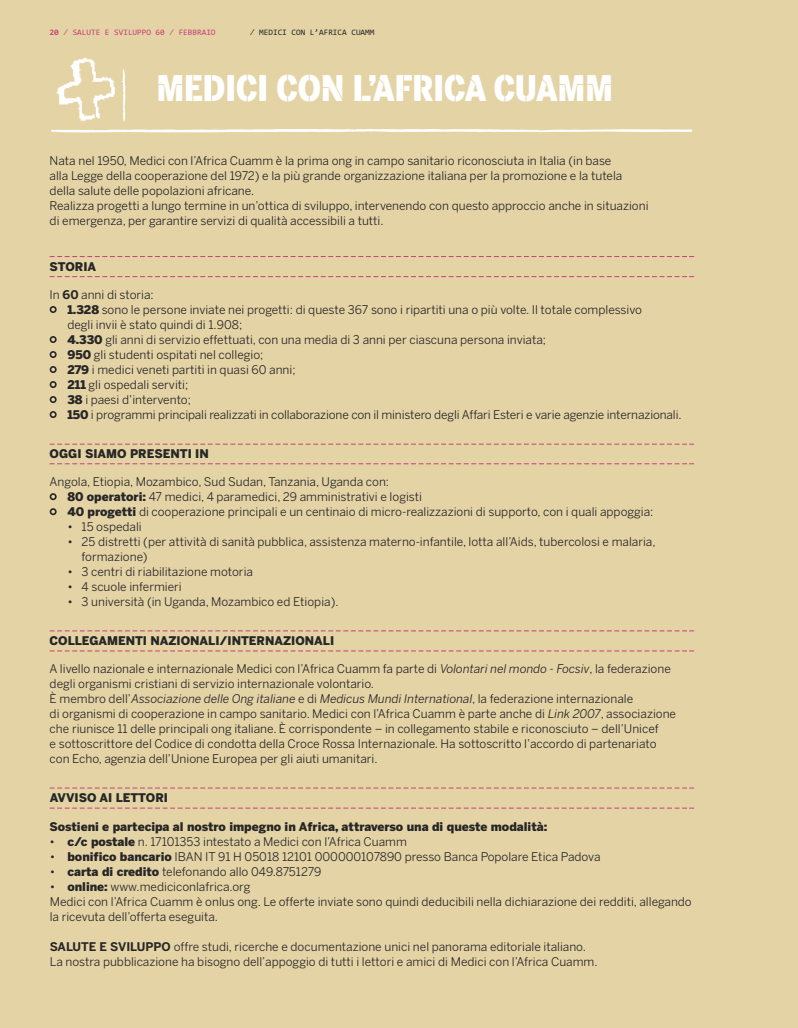
<style>
.page{position:relative;width:798px;height:1028px;background:#fff}
.page>*{position:absolute;margin:0;border:0;box-sizing:border-box;transform-origin:0 0}
.t1{font:35px "cuammstencil stencil";color:#fff}
.t2{font:11.88px/15px "Benton Sans";color:#272627}
.t3{font:900 11.88px "Benton Sans";color:#272627}
.t4{font:8.38px "Consolas";color:#c93e7a}
.t5{font:8.38px "Consolas";color:#272627}
.s1{font-weight:700}
.s2{font-weight:900}
.s3{font-style:italic}
</style>
<div class="page">
<div style="left:0;top:0;width:797px;height:1028px;background:#e4d3a5"></div>
<svg style="left:51px;top:69px;width:640px;height:63px"></svg>
<hr style="left:51px;top:130px;width:44px;height:1px;background:#fff">
<svg style="left:50px;top:787px;width:643px;height:1px"></svg>
<svg style="left:50px;top:807px;width:643px;height:1px"></svg>
<svg style="left:50px;top:630px;width:643px;height:1px"></svg>
<svg style="left:50px;top:650px;width:643px;height:1px"></svg>
<svg style="left:50px;top:508px;width:7px;height:7px"></svg>
<svg style="left:50px;top:493px;width:7px;height:7px"></svg>
<svg style="left:50px;top:444px;width:643px;height:1px"></svg>
<svg style="left:50px;top:463px;width:643px;height:1px"></svg>
<svg style="left:50px;top:256px;width:643px;height:1px"></svg>
<svg style="left:50px;top:276px;width:643px;height:1px"></svg>
<svg style="left:50px;top:411px;width:7px;height:7px"></svg>
<svg style="left:50px;top:396px;width:7px;height:7px"></svg>
<svg style="left:50px;top:381px;width:7px;height:7px"></svg>
<svg style="left:50px;top:366px;width:7px;height:7px"></svg>
<svg style="left:50px;top:351px;width:7px;height:7px"></svg>
<svg style="left:50px;top:336px;width:7px;height:7px"></svg>
<svg style="left:50px;top:306px;width:7px;height:7px"></svg>
<img style="left:54px;top:58px;width:65px;height:64px">
<p class="t4" style="left:50px;top:28px;width:167px"><span class="s1">20</span> ⁄ SALUTE E SVILUPPO 60 ⁄ FEBBRAIO</p>
<p class="t5" style="left:250px;top:28px;width:126px">⁄ MEDICI CON L’AFRICA CUAMM</p>
<h1 class="t1" style="left:157px;top:67px;width:457px">MEDICI CON L’AFRICA CUAMM</h1>
<p class="t2" style="left:50px;top:154px;width:600px">Nata nel 1950, Medici con l’Africa Cuamm è la prima ong in campo sanitario riconosciuta in Italia (in base<br>alla Legge della cooperazione del 1972) e la più grande organizzazione italiana per la promozione e la tutela della salute delle popolazioni africane.<br>Realizza progetti a lungo termine in un’ottica di sviluppo, intervenendo con questo approccio anche in situazioni di emergenza, per garantire servizi di qualità accessibili a tutti.</p>
<p class="t3" style="left:50px;top:260px;width:48px">STORIA</p>
<p class="t2" style="left:67px;top:287px;width:615px;text-indent:-18px">In <span class="s1">60</span> anni di storia:<br><span class="s2">1.328</span> sono le persone inviate nei progetti: di queste 367 sono i ripartiti una o più volte. Il totale complessivo<br>degli invii è stato quindi di 1.908;<br><span class="s2">4.330</span> gli anni di servizio effettuati, con una media di 3 anni per ciascuna persona inviata;<br><span class="s2">950</span> gli studenti ospitati nel collegio;<br><span class="s2">279</span> i medici veneti partiti in quasi 60 anni;<br><span class="s2">211</span> gli ospedali serviti;<br><span class="s2">38</span> i paesi d’intervento;<br><span class="s2">150</span> i programmi principali realizzati in collaborazione con il ministero degli Affari Esteri e varie agenzie internazionali.</p>
<p class="t3" style="left:50px;top:447px;width:161px">OGGI SIAMO PRESENTI IN</p>
<p class="t2" style="left:67px;top:474px;width:587px;text-indent:-18px">Angola, Etiopia, Mozambico, Sud Sudan, Tanzania, Uganda con:<br><span class="s2">80 operatori:</span> 47 medici, 4 paramedici, 29 amministrativi e logisti<br><span class="s2">40 progetti</span> di cooperazione principali e un centinaio di micro-realizzazioni di supporto, con i quali appoggia:</p>
<p class="t2" style="left:67px;top:519px;width:76px">• 15 ospedali</p>
<p class="t2" style="left:81px;top:534px;width:575px;text-indent:-14px">• 25 distretti (per attività di sanità pubblica, assistenza materno-infantile, lotta all’Aids, tubercolosi e malaria, formazione)</p>
<p class="t2" style="left:67px;top:564px;width:187px">• 3 centri di riabilitazione motoria</p>
<p class="t2" style="left:67px;top:579px;width:116px">• 4 scuole infermieri</p>
<p class="t2" style="left:67px;top:594px;width:272px">• 3 università (in Uganda, Mozambico ed Etiopia).</p>
<p class="t3" style="left:50px;top:634px;width:286px">COLLEGAMENTI NAZIONALI/INTERNAZIONALI</p>
<p class="t2" style="left:50px;top:661px;width:627px">A livello nazionale e internazionale Medici con l’Africa Cuamm fa parte di <span class="s3">Volontari nel mondo - Focsiv</span>, la federazione degli organismi cristiani di servizio internazionale volontario.<br>È membro dell’<span class="s3">Associazione delle Ong italiane</span> e di <span class="s3">Medicus Mundi International</span>, la federazione internazionale<br>di organismi di cooperazione in campo sanitario. Medici con l’Africa Cuamm è parte anche di <span class="s3">Link 2007</span>, associazione che riunisce 11 delle principali ong italiane. È corrispondente – in collegamento stabile e riconosciuto – dell’Unicef<br>e sottoscrittore del Codice di condotta della Croce Rossa Internazionale. Ha sottoscritto l’accordo di partenariato con Echo, agenzia dell’Unione Europea per gli aiuti umanitari.</p>
<p class="t3" style="left:50px;top:791px;width:120px">AVVISO AI LETTORI</p>
<p class="t3" style="left:50px;top:819px;width:499px">Sostieni e partecipa al nostro impegno in Africa, attraverso una di queste modalità:</p>
<p class="t2" style="left:50px;top:834px;width:358px">• <span class="s2">c/c postale</span> n. 17101353 intestato a Medici con l’Africa Cuamm</p>
<p class="t2" style="left:50px;top:849px;width:552px">• <span class="s2">bonifico bancario</span> IBAN IT 91 H 05018 12101 000000107890 presso Banca Popolare Etica Padova</p>
<p class="t2" style="left:50px;top:864px;width:273px">• <span class="s2">carta di credito</span> telefonando allo 049.8751279</p>
<p class="t2" style="left:50px;top:879px;width:643px">• <span class="s2">online:</span> www.mediciconlafrica.org<br>Medici con l’Africa Cuamm è onlus ong. Le offerte inviate sono quindi deducibili nella dichiarazione dei redditi, allegando la ricevuta dell’offerta eseguita.</p>
<p class="t2" style="left:50px;top:939px;width:549px"><span class="s1">SALUTE E SVILUPPO</span> offre studi, ricerche e documentazione unici nel panorama editoriale italiano.<br>La nostra pubblicazione ha bisogno dell’appoggio di tutti i lettori e amici di Medici con l’Africa Cuamm.</p>
</div>
